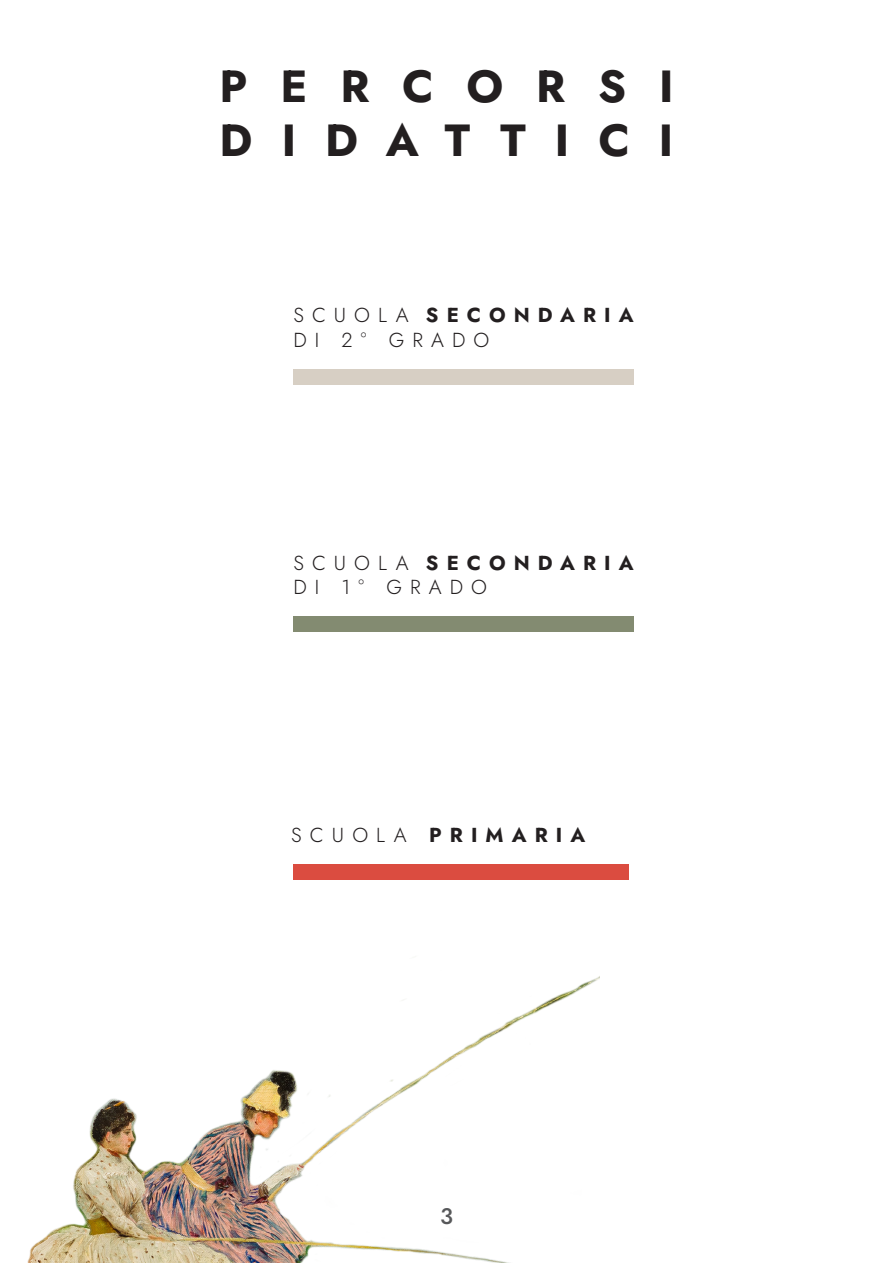
<style>
.page{position:relative;width:893px;height:1263px;background:#fff}
.page>*{position:absolute;margin:0;border:0;box-sizing:border-box;transform-origin:0 0}
.CAPITOLO{font:45px "Jost";letter-spacing:.645em;color:#231f20}
.CAPITOLO-2{font:45px "Jost";letter-spacing:.73em;color:#231f20}
.t1{font:22.5px "Jost";color:#57585a}
.CAPITOLO-3{font:20.25px "Jost";letter-spacing:.395em;color:#231f20}
</style>
<div class="page">
<img style="left:28px;top:976px;width:572px;height:287px">
<div style="left:293px;top:864px;width:336px;height:16px;background:#db4c40"></div>
<div style="left:293px;top:617px;width:341px;height:15px;background:#838b71"></div>
<div style="left:293px;top:369px;width:341px;height:16px;background:#d7cfc4"></div>
<p class="CAPITOLO-2" style="left:220px;top:56px;width:455px">PERCORSI</p>
<p class="CAPITOLO" style="left:220px;top:110px;width:455px">DIDATTICI</p>
<p class="CAPITOLO-3" style="left:293px;top:301px;width:342px">SCUOLA SECONDARIA</p>
<p class="CAPITOLO-3" style="left:293px;top:326px;width:198px">DI 2° GRADO</p>
<p class="CAPITOLO-3" style="left:293px;top:549px;width:342px">SCUOLA SECONDARIA</p>
<p class="CAPITOLO-3" style="left:293px;top:573px;width:195px">DI 1° GRADO</p>
<p class="CAPITOLO-3" style="left:291px;top:821px;width:296px">SCUOLA PRIMARIA</p>
<p class="t1" style="left:440px;top:1201px;width:14px">3</p>
</div>
